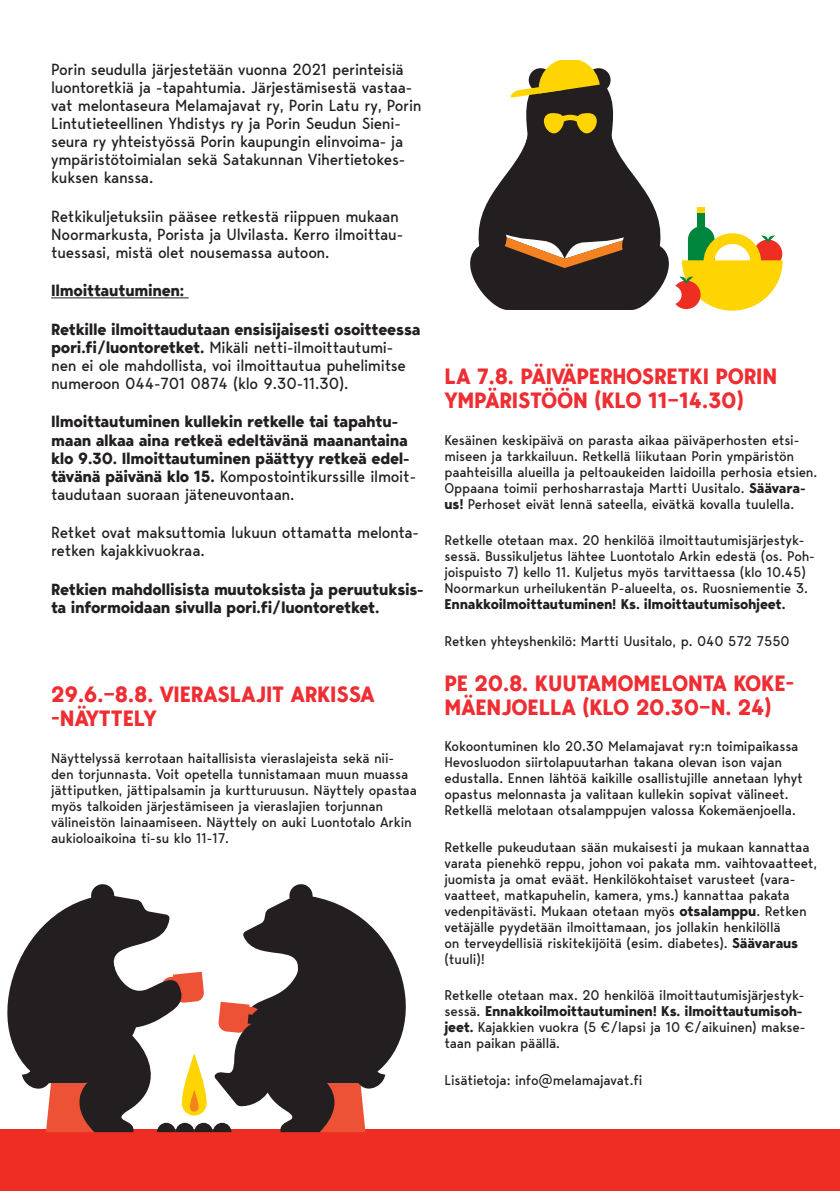
<style>
.page{position:relative;width:840px;height:1191px;background:#fff}
.page>*{position:absolute;margin:0;border:0;box-sizing:border-box;transform-origin:0 0}
.t1{font:700 22px/24px "Bergen Text";letter-spacing:-.005em;color:#ee2e33}
.t2{font:16px/18px "Bergen Text";letter-spacing:-.02em;color:#231f20}
.t3{font:700 16px/18px "Bergen Text";letter-spacing:-.02em;color:#231f20}
.t4{font:14px/16px "Bergen Text";letter-spacing:-.015em;color:#231f20}
.t5{font:700 14px "Bergen Text";letter-spacing:-.015em;color:#231f20}
.s1{font-weight:700}
.s2{font-weight:400}
</style>
<div class="page">
<hr style="left:51px;top:297px;width:138px;height:1px;background:#231f20">
<svg style="left:470px;top:61px;width:312px;height:250px"></svg>
<div style="left:0;top:1129px;width:839px;height:62px;background:#ee2e22"></div>
<svg style="left:7px;top:884px;width:399px;height:248px"></svg>
<p class="t2" style="left:51px;top:60px;width:372px">Porin seudulla järjestetään vuonna 2021 perinteisiä luontoretkiä ja -tapahtumia. Järjestämisestä vastaa&shy;vat melontaseura Melamajavat ry, Porin Latu ry, Porin Lintutieteellinen Yhdistys ry ja Porin Seudun Sieni&shy;seura ry yhteistyössä Porin kaupungin elinvoima- ja ympäristötoimialan sekä Satakunnan Vihertietokes&shy;kuksen kanssa.</p>
<p class="t2" style="left:51px;top:207px;width:353px">Retkikuljetuksiin pääsee retkestä riippuen mukaan<br>Noormarkusta, Porista ja Ulvilasta. Kerro ilmoittau&shy;tuessasi, mistä olet nousemassa autoon.</p>
<p class="t3" style="left:51px;top:281px;width:134px">Ilmoittautuminen:</p>
<p class="t2" style="left:51px;top:320px;width:370px"><span class="s1">Retkille ilmoittaudutaan ensisijaisesti osoitteessa pori.fi/luontoretket.</span> Mikäli netti-ilmoittautumi&shy;nen ei ole mahdollista, voi ilmoittautua puhelimitse numeroon 044-701 0874 (klo 9.30-11.30).</p>
<p class="t3" style="left:51px;top:412px;width:366px">Ilmoittautuminen kullekin retkelle tai tapahtu&shy;maan alkaa aina retkeä edeltävänä maanantaina klo 9.30. Ilmoittautuminen päättyy retkeä edel&shy;tävänä päivänä klo 15. <span class="s2">Kompostointikurssille ilmoit&shy;taudutaan suoraan jäteneuvontaan.</span></p>
<p class="t2" style="left:51px;top:523px;width:369px">Retket ovat maksuttomia lukuun ottamatta melonta&shy;retken kajakkivuokraa.</p>
<p class="t3" style="left:51px;top:579px;width:373px">Retkien mahdollisista muutoksista ja peruutuksis&shy;ta informoidaan sivulla pori.fi/luontoretket.</p>
<h1 class="t1" style="left:51px;top:681px;width:325px">29.6.–8.8. VIERASLAJIT ARKISSA -NÄYTTELY</h1>
<p class="t4" style="left:51px;top:749px;width:367px">Näyttelyssä kerrotaan haitallisista vieraslajeista sekä nii&shy;den torjunnasta. Voit opetella tunnistamaan muun muassa jättiputken, jättipalsamin ja kurtturuusun. Näyttely opastaa myös talkoiden järjestämiseen ja vieraslajien torjunnan välineistön lainaamiseen. Näyttely on auki Luontotalo Arkin aukioloaikoina ti-su klo 11-17.</p>
<h1 class="t1" style="left:444px;top:364px;width:334px">LA 7.8. PÄIVÄPERHOSRETKI PORIN<br>YMPÄRISTÖÖN (KLO 11–14.30)</h1>
<p class="t4" style="left:444px;top:431px;width:374px">Kesäinen keskipäivä on parasta aikaa päiväperhosten etsi&shy;miseen ja tarkkailuun. Retkellä liikutaan Porin ympäristön paahteisilla alueilla ja peltoaukeiden laidoilla perhosia etsien.<br>Oppaana toimii perhosharrastaja Martti Uusitalo. <span class="s1">Säävara&shy;us!</span> Perhoset eivät lennä sateella, eivätkä kovalla tuulella.</p>
<p class="t4" style="left:444px;top:532px;width:371px">Retkelle otetaan max. 20 henkilöä ilmoittautumisjärjestyk&shy;sessä. Bussikuljetus lähtee Luontotalo Arkin edestä (os. Poh&shy;joispuisto 7) kello 11. Kuljetus myös tarvittaessa (klo 10.45)<br>Noormarkun urheilukentän P-alueelta, os. Ruosniementie 3.</p>
<p class="t5" style="left:444px;top:594px;width:342px">Ennakkoilmoittautuminen! Ks. ilmoittautumisohjeet.</p>
<p class="t4" style="left:444px;top:633px;width:346px">Retken yhteyshenkilö: Martti Uusitalo, p. 040 572 7550</p>
<h1 class="t1" style="left:444px;top:670px;width:351px">PE 20.8. KUUTAMOMELONTA KOKE-<br>MÄENJOELLA (KLO 20.30–N. 24)</h1>
<p class="t4" style="left:444px;top:738px;width:360px">Kokoontuminen klo 20.30 Melamajavat ry:n toimipaikassa Hevosluodon siirtolapuutarhan takana olevan ison vajan edustalla. Ennen lähtöä kaikille osallistujille annetaan lyhyt opastus melonnasta ja valitaan kullekin sopivat välineet.<br>Retkellä melotaan otsalamppujen valossa Kokemäenjoella.</p>
<p class="t4" style="left:444px;top:838px;width:374px">Retkelle pukeudutaan sään mukaisesti ja mukaan kannattaa varata pienehkö reppu, johon voi pakata mm. vaihtovaatteet, juomista ja omat eväät. Henkilökohtaiset varusteet (vara&shy;vaatteet, matkapuhelin, kamera, yms.) kannattaa pakata vedenpitävästi. Mukaan otetaan myös <span class="s1">otsalamppu</span>. Retken vetäjälle pyydetään ilmoittamaan, jos jollakin henkilöllä<br>on terveydellisiä riskitekijöitä (esim. diabetes). <span class="s1">Säävaraus </span>(tuuli)!</p>
<p class="t4" style="left:444px;top:987px;width:362px">Retkelle otetaan max. 20 henkilöä ilmoittautumisjärjestyk&shy;sessä. <span class="s1">Ennakkoilmoittautuminen! Ks. ilmoittautumisoh&shy;jeet.</span> Kajakkien vuokra (5 €/lapsi ja 10 €/aikuinen) makse&shy;taan paikan päällä.</p>
<p class="t4" style="left:444px;top:1071px;width:199px">Lisätietoja: info@melamajavat.fi</p>
</div>
